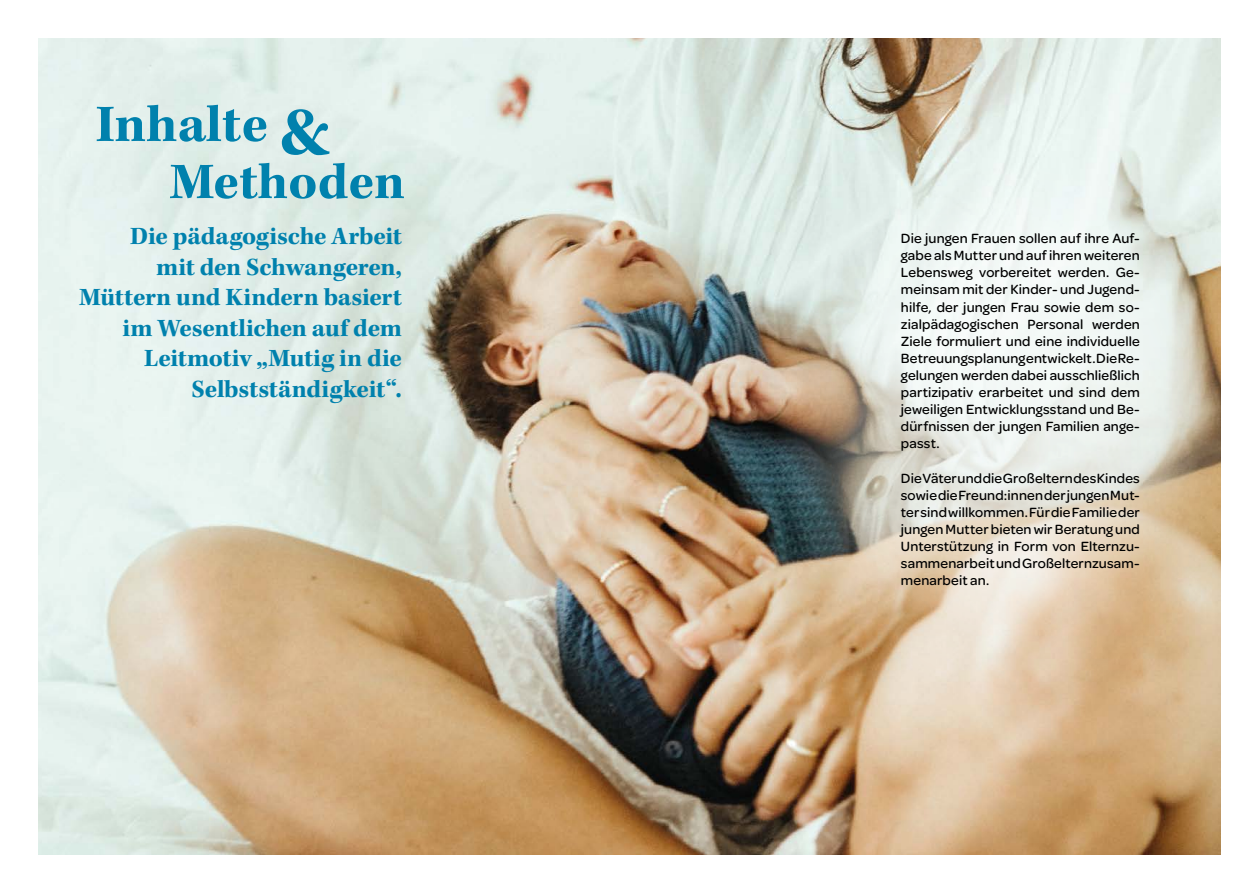
<style>
.page{position:relative;width:1259px;height:893px;background:#fff}
.page>*{position:absolute;margin:0;border:0;box-sizing:border-box;transform-origin:0 0}
.t1{font:700 54px "Kepler Std";color:#0081ad}
.t2{font:700 52.5px "Kepler Std";letter-spacing:.005em;color:#0081ad}
.t3{font:700 25.5px/30.6px "Kepler Std";letter-spacing:-.01em;color:#0081ad;text-align:right}
.t4{font:14.25px/17.1px "Omnes VF";letter-spacing:.01em;color:#000;text-align:justify}
.s1{font-size:70.95px}
</style>
<div class="page">
<img style="left:38px;top:38px;width:1182px;height:817px">
<svg style="left:774px;top:152px;width:478px;height:553px;background:#c9bda8"></svg>
<svg style="left:821px;top:183px;width:382px;height:463px"></svg>
<h1 class="t1" style="left:96px;top:93px;width:238px">Inhalte <span class="s1">&amp;</span></h1>
<h2 class="t2" style="left:170px;top:152px;width:237px">Methoden</h2>
<h3 class="t3" style="left:79px;top:222px;width:324px">Die pädagogische Arbeit<br>mit den Schwangeren,<br>Müttern und Kindern basiert im Wesentlichen auf dem<br>Leitmotiv „Mutig in die<br>Selbstständigkeit“.</h3>
<p class="t4" style="left:901px;top:229px;width:240px">Die jungen Frauen sollen auf ihre Auf&shy;gabe als Mutter und auf ihren weiteren Lebensweg vorbereitet werden. Ge&shy;meinsam mit der Kinder- und Jugend&shy;hilfe, der jungen Frau sowie dem so&shy;zialpädagogischen Personal werden Ziele formuliert und eine individuelle Betreuungsplanung entwickelt. Die Re&shy;gelungen werden dabei ausschließlich partizipativ erarbeitet und sind dem jeweiligen Entwicklungsstand und Be&shy;dürfnissen der jungen Familien ange&shy;passt.</p>
<p class="t4" style="left:901px;top:468px;width:240px">Die Väter und die Großeltern des Kindes sowie die Freund:innen der jungen Mut&shy;ter sind willkommen. Für die Familie der jungen Mutter bieten wir Beratung und Unterstützung in Form von Elternzu&shy;sammenarbeit und Großelternzusam&shy;menarbeit an.</p>
</div>
